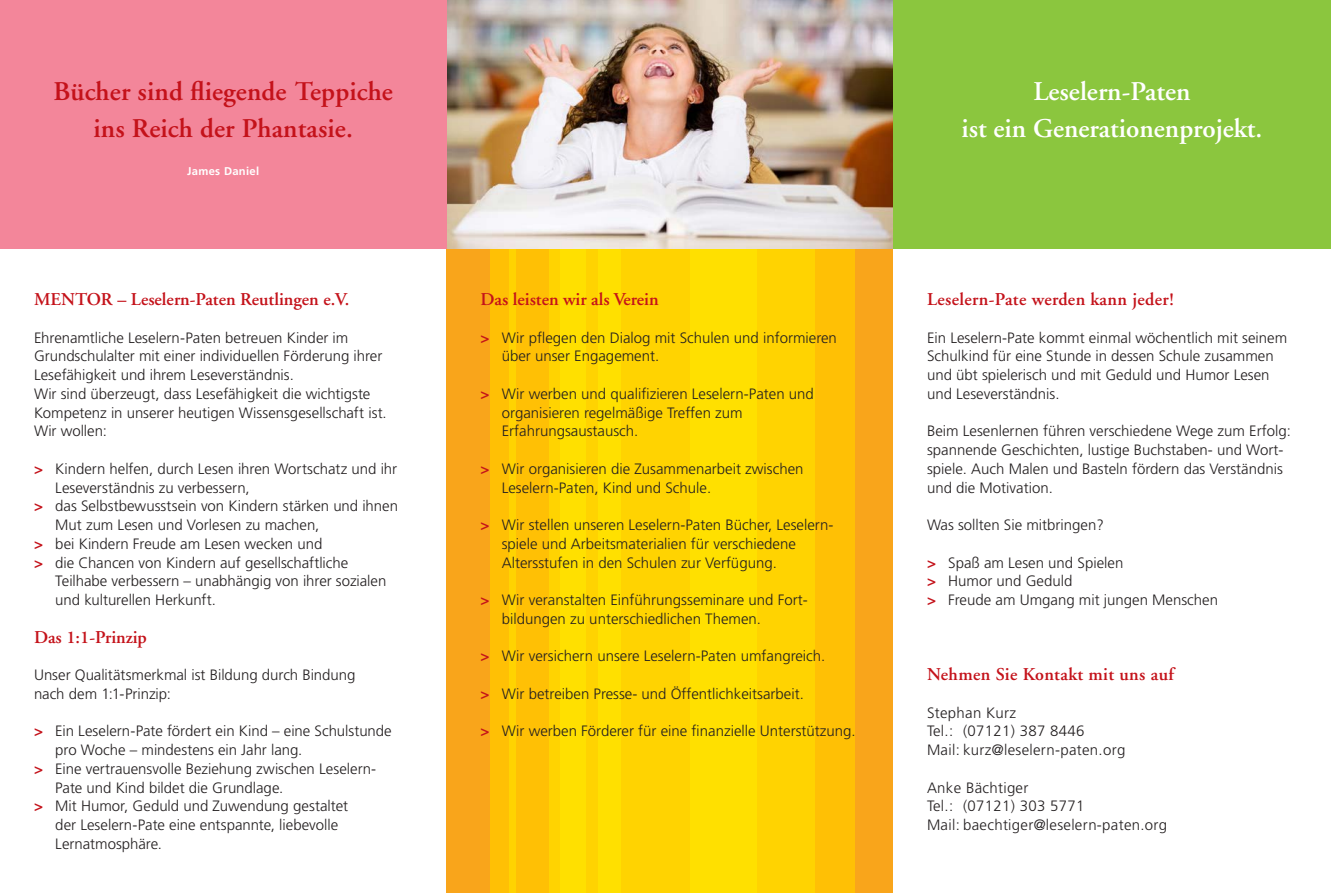
<style>
.page{position:relative;width:1331px;height:893px;background:#fff}
.page>*{position:absolute;margin:0;border:0;box-sizing:border-box;transform-origin:0 0}
.t1{font:600 27px/37.5px "Adobe Garamond";letter-spacing:.005em;color:#c4121a;text-align:center}
.t2{font:600 27px/37.5px "Adobe Garamond";color:#fff;text-align:center}
.t3{font:600 18px "Adobe Garamond";color:#c4121a}
.t4{font:600 18px "Adobe Garamond";letter-spacing:.02em;color:#c4121a}
.t5{font:300 15px/18.8px "Frutiger LT Std";color:#231f20}
.t6{font:300 15px/18.8px "Frutiger LT Std";letter-spacing:.02em;color:#231f20}
.t7{font:700 11.25px "Frutiger CE";letter-spacing:.025em;color:#fff}
.s1{font-weight:700;color:#c4121a}
</style>
<div class="page">
<div style="left:446px;top:249px;width:447px;height:644px;background:#f9a51b"></div>
<div style="left:509px;top:249px;width:77px;height:644px;background:#ffc005"></div>
<div style="left:549px;top:249px;width:306px;height:644px;background:linear-gradient(to right,#ffdf00,#ffcc03)"></div>
<div style="left:490px;top:249px;width:26px;height:644px;background:linear-gradient(to right,#ffb906,#ffcf02)"></div>
<img style="left:446px;top:0;width:447px;height:249px">
<div style="left:0;top:0;width:446px;height:249px;background:#f3869a"></div>
<div style="left:893px;top:0;width:438px;height:249px;background:#8bc63e"></div>
<h1 class="t1" style="left:53px;top:73px;width:341px">Bücher sind fliegende Teppiche ins Reich der Phantasie.</h1>
<p class="t7" style="left:187px;top:164px;width:73px">James Daniel</p>
<p class="t3" style="left:34px;top:289px;width:317px">MENTOR – Leselern-Paten Reutlingen e.V.</p>
<p class="t5" style="left:34px;top:328px;width:354px">Ehrenamtliche Leselern-Paten betreuen Kinder im Grundschulalter mit einer individuellen Förderung ihrer Lesefähigkeit und ihrem Leseverständnis.<br>Wir sind überzeugt, dass Lesefähigkeit die wichtigste Kompetenz in unserer heutigen Wissensgesellschaft ist.<br>Wir wollen:</p>
<p class="t5" style="left:34px;top:459px;width:365px"><span class="s1">&gt;</span> Kindern helfen, durch Lesen ihren Wortschatz und ihr</p>
<p class="t5" style="left:55px;top:478px;width:196px">Leseverständnis zu verbessern,</p>
<p class="t5" style="left:34px;top:497px;width:366px"><span class="s1">&gt;</span> das Selbstbewusstsein von Kindern stärken und ihnen</p>
<p class="t5" style="left:55px;top:516px;width:266px">Mut zum Lesen und Vorlesen zu machen,</p>
<p class="t5" style="left:34px;top:534px;width:290px"><span class="s1">&gt;</span> bei Kindern Freude am Lesen wecken und</p>
<p class="t5" style="left:34px;top:553px;width:316px"><span class="s1">&gt;</span> die Chancen von Kindern auf gesellschaftliche</p>
<p class="t5" style="left:55px;top:572px;width:333px">Teilhabe verbessern – unabhängig von ihrer sozialen</p>
<p class="t5" style="left:55px;top:591px;width:162px">und kulturellen Herkunft.</p>
<p class="t3" style="left:34px;top:627px;width:114px">Das 1:1-Prinzip</p>
<p class="t5" style="left:34px;top:666px;width:323px">Unser Qualitätsmerkmal ist Bildung durch Bindung nach dem 1:1-Prinzip:</p>
<p class="t5" style="left:34px;top:722px;width:359px"><span class="s1">&gt;</span> Ein Leselern-Pate fördert ein Kind – eine Schulstunde</p>
<p class="t5" style="left:55px;top:741px;width:249px">pro Woche – mindestens ein Jahr lang.</p>
<p class="t5" style="left:34px;top:759px;width:344px"><span class="s1">&gt;</span> Eine vertrauensvolle Beziehung zwischen Leselern-</p>
<p class="t5" style="left:55px;top:778px;width:230px">Pate und Kind bildet die Grundlage.</p>
<p class="t5" style="left:34px;top:797px;width:316px"><span class="s1">&gt;</span> Mit Humor, Geduld und Zuwendung gestaltet</p>
<p class="t5" style="left:55px;top:816px;width:285px">der Leselern-Pate eine entspannte, liebevolle</p>
<p class="t5" style="left:55px;top:834px;width:108px">Lernatmosphäre.</p>
<p class="t3" style="left:480px;top:289px;width:180px">Das leisten wir als Verein</p>
<p class="t5" style="left:502px;top:328px;width:337px;text-indent:-21px"><span class="s1">&gt;</span> Wir pflegen den Dialog mit Schulen und informieren über unser Engagement.</p>
<p class="t5" style="left:502px;top:384px;width:314px;text-indent:-21px"><span class="s1">&gt;</span> Wir werben und qualifizieren Leselern-Paten und organisieren regelmäßige Treffen zum<br>Erfahrungsaustausch.</p>
<p class="t5" style="left:502px;top:459px;width:303px;text-indent:-21px"><span class="s1">&gt;</span> Wir organisieren die Zusammenarbeit zwischen<br>Leselern-Paten, Kind und Schule.</p>
<p class="t5" style="left:502px;top:516px;width:333px;text-indent:-21px"><span class="s1">&gt;</span> Wir stellen unseren Leselern-Paten Bücher, Leselern&shy;spiele und Arbeitsmaterialien für verschiedene<br>Altersstufen in den Schulen zur Verfügung.</p>
<p class="t5" style="left:502px;top:591px;width:307px;text-indent:-21px"><span class="s1">&gt;</span> Wir veranstalten Einführungsseminare und Fort&shy;bildungen zu unterschiedlichen Themen.</p>
<p class="t5" style="left:480px;top:647px;width:346px"><span class="s1">&gt;</span> Wir versichern unsere Leselern-Paten umfangreich.</p>
<p class="t5" style="left:480px;top:684px;width:325px"><span class="s1">&gt;</span> Wir betreiben Presse- und Öffentlichkeitsarbeit.</p>
<p class="t5" style="left:480px;top:722px;width:377px"><span class="s1">&gt;</span> Wir werben Förderer für eine finanzielle Unterstützung.</p>
<h1 class="t2" style="left:961px;top:73px;width:302px">Leselern-Paten<br>ist ein Generationenprojekt.</h1>
<p class="t4" style="left:927px;top:289px;width:249px">Leselern-Pate werden kann jeder!</p>
<p class="t5" style="left:927px;top:328px;width:362px">Ein Leselern-Pate kommt einmal wöchentlich mit seinem Schulkind für eine Stunde in dessen Schule zusammen und übt spielerisch und mit Geduld und Humor Lesen und Leseverständnis.</p>
<p class="t5" style="left:927px;top:422px;width:365px">Beim Lesenlernen führen verschiedene Wege zum Erfolg: spannende Geschichten, lustige Buchstaben- und Wort&shy;spiele. Auch Malen und Basteln fördern das Verständnis und die Motivation.</p>
<p class="t5" style="left:927px;top:516px;width:178px">Was sollten Sie mitbringen?</p>
<p class="t5" style="left:927px;top:553px;width:293px"><span class="s1">&gt;</span> Spaß am Lesen und Spielen<br><span class="s1">&gt;</span> Humor und Geduld<br><span class="s1">&gt;</span> Freude am Umgang mit jungen Menschen</p>
<p class="t4" style="left:927px;top:664px;width:248px">Nehmen Sie Kontakt mit uns auf</p>
<p class="t6" style="left:927px;top:703px;width:200px">Stephan Kurz<br>Tel.: (07121) 387 8446<br>Mail: kurz@leselern-paten.org</p>
<p class="t6" style="left:927px;top:778px;width:242px">Anke Bächtiger<br>Tel.: (07121) 303 5771<br>Mail: baechtiger@leselern-paten.org</p>
</div>
